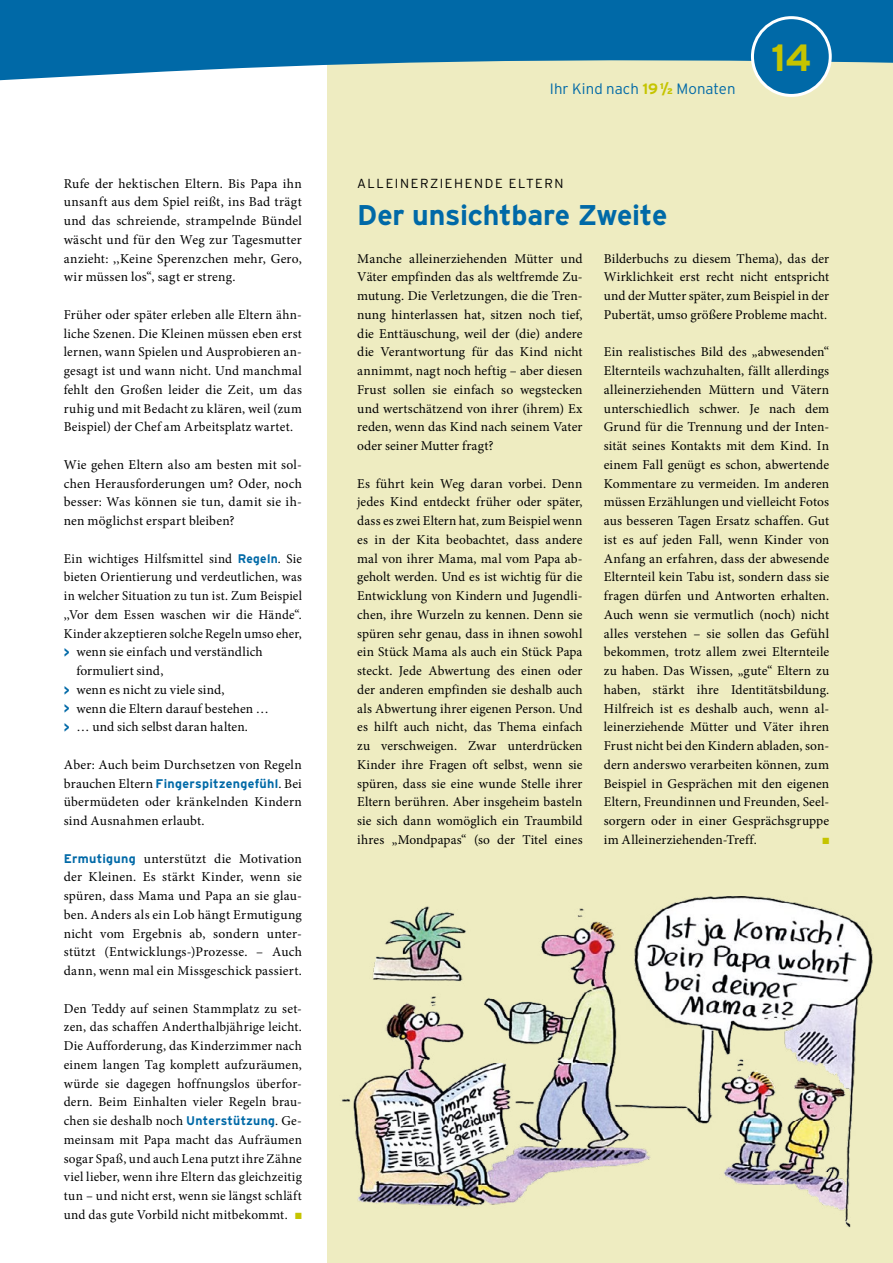
<style>
.page{position:relative;width:893px;height:1263px;background:#fff}
.page>*{position:absolute;margin:0;border:0;box-sizing:border-box;transform-origin:0 0}
.t1{font:700 37.95px "Interstate";color:#c5c400}
.Headline__2015{font:700 28.5px "Interstate";letter-spacing:-.01em;color:#0069a7}
.t2{font:300 15px "Interstate";letter-spacing:.005em;color:#0069a7}
.Lauftext__2015{font:13.5px/18.8px "Minion Pro";letter-spacing:.015em;color:#000;text-align:justify}
.Lauftext__2015-2{font:13.5px/18.8px "Minion Pro";letter-spacing:.015em;color:#000;text-align:justify;scale:.96 1}
.Dachzeile__2015{font:300 13.2px "Interstate";letter-spacing:.115em;color:#000}
.Lauftext__2015-3{font:700 12.6px "Interstate";letter-spacing:.025em;color:#0069a7}
.Lauftext__2015-4{font:9px "Zapf Dingbats ITC";color:#c5c400}
.s1{font-family:"Interstate";font-weight:700;font-size:12.6px;color:#0069a7}
.s2{font-family:"Interstate";font-weight:700;color:#0069a7}
.s3{font-family:"Minion Pro";font-weight:400;font-size:13.5px;color:#000}
.s4{color:#c5c400}
.s5{font-weight:700;color:#c5c400}
.s6{font-weight:900;font-size:8.25px;color:#c5c400}
</style>
<div class="page">
<div style="left:327px;top:0;width:566px;height:1263px;background:#eeecc1"></div>
<img style="left:341px;top:896px;width:532px;height:332px">
<svg style="left:0;top:0;width:893px;height:97px;fill:#0069a7"></svg>
<div style="left:752px;top:18px;width:78px;height:77px;background:#0069a7;border-radius:50%"></div>
<div style="left:751px;top:16px;width:81px;height:81px;border:3px solid #fff;border-radius:50%"></div>
<p class="Lauftext__2015" style="left:64px;top:174px;width:240px">Rufe der hektischen Eltern. Bis Papa ihn unsanft aus dem Spiel reißt, ins Bad trägt und das schreiende, strampelnde Bündel wäscht und für den Weg zur Tagesmutter anzieht: ,,Keine Sperenzchen mehr, Gero, wir müssen los“, sagt er streng.</p>
<p class="Lauftext__2015" style="left:64px;top:305px;width:240px">Früher oder später erleben alle Eltern ähn&shy;liche Szenen. Die Kleinen müssen eben erst lernen, wann Spielen und Ausprobieren an&shy;gesagt ist und wann nicht. Und manchmal fehlt den Großen leider die Zeit, um das ruhig und mit Bedacht zu klären, weil (zum Beispiel) der Chef am Arbeitsplatz wartet.</p>
<p class="Lauftext__2015" style="left:64px;top:455px;width:240px">Wie gehen Eltern also am besten mit sol&shy;chen Herausforderungen um? Oder, noch besser: Was können sie tun, damit sie ih&shy;nen möglichst erspart bleiben?</p>
<p class="Lauftext__2015-2" style="left:64px;top:549px;width:250px">Ein wichtiges Hilfsmittel sind <span class="s1">Regeln</span>. Sie bieten Orientierung und verdeutlichen, was in welcher Situation zu tun ist. Zum Beispiel ,,Vor dem Essen waschen wir die Hände“.<br>Kinder akzeptieren solche Regeln umso eher,</p>
<p class="Lauftext__2015" style="left:77px;top:643px;width:188px;text-indent:-13px"><span class="s2">&gt;</span> wenn sie einfach und verständlich formuliert sind,</p>
<p class="Lauftext__2015" style="left:64px;top:680px;width:162px"><span class="s2">&gt;</span> wenn es nicht zu viele sind,</p>
<p class="Lauftext__2015" style="left:64px;top:699px;width:207px"><span class="s2">&gt;</span> wenn die Eltern darauf bestehen …</p>
<p class="Lauftext__2015" style="left:64px;top:718px;width:186px"><span class="s2">&gt;</span> … und sich selbst daran halten.</p>
<p class="Lauftext__2015" style="left:64px;top:755px;width:240px">Aber: Auch beim Durchsetzen von Regeln</p>
<p class="Lauftext__2015-3" style="left:64px;top:776px;width:240px"><span class="s3">brauchen Eltern</span> Fingerspitzengefühl<span class="s3">. Bei</span></p>
<p class="Lauftext__2015" style="left:64px;top:793px;width:240px">übermüdeten oder kränkelnden Kindern sind Ausnahmen erlaubt.</p>
<p class="Lauftext__2015" style="left:64px;top:849px;width:240px"><span class="s1">Ermutigung</span> unterstützt die Motivation der Kleinen. Es stärkt Kinder, wenn sie spüren, dass Mama und Papa an sie glau&shy;ben. Anders als ein Lob hängt Ermutigung nicht vom Ergebnis ab, sondern unter&shy;stützt (Entwicklungs-)Prozesse. – Auch dann, wenn mal ein Missgeschick passiert.</p>
<p class="Lauftext__2015" style="left:64px;top:999px;width:240px">Den Teddy auf seinen Stammplatz zu set&shy;zen, das schaffen Anderthalbjährige leicht.<br>Die Aufforderung, das Kinderzimmer nach einem langen Tag komplett aufzuräumen, würde sie dagegen hoffnungslos überfor&shy;dern. Beim Einhalten vieler Regeln brau&shy;chen sie deshalb noch <span class="s1">Unterstützung</span>. Ge&shy;meinsam mit Papa macht das Aufräumen sogar Spaß, und auch Lena putzt ihre Zähne viel lieber, wenn ihre Eltern das gleichzeitig tun – und nicht erst, wenn sie längst schläft und das gute Vorbild nicht mitbekommt. <span class="s4">■</span></p>
<p class="t2" style="left:550px;top:80px;width:187px">Ihr Kind nach <span class="s5">19</span> <sup>1</sup><span class="s5">/</span><span class="s6">2</span> Monaten</p>
<p class="Dachzeile__2015" style="left:357px;top:175px;width:208px">ALLEINERZIEHENDE ELTERN</p>
<p class="Headline__2015" style="left:357px;top:199px;width:312px">Der unsichtbare Zweite</p>
<p class="t1" style="left:771px;top:36px;width:42px">14</p>
<p class="Lauftext__2015" style="left:357px;top:249px;width:227px">Manche alleinerziehenden Mütter und Väter empfinden das als weltfremde Zu&shy;mutung. Die Verletzungen, die die Tren&shy;nung hinterlassen hat, sitzen noch tief, die Enttäuschung, weil der (die) andere die Verantwortung für das Kind nicht annimmt, nagt noch heftig – aber diesen Frust sollen sie einfach so wegstecken und wertschätzend von ihrer (ihrem) Ex reden, wenn das Kind nach seinem Vater oder seiner Mutter fragt?</p>
<p class="Lauftext__2015" style="left:357px;top:474px;width:227px">Es führt kein Weg daran vorbei. Denn jedes Kind entdeckt früher oder später, dass es zwei Eltern hat, zum Beispiel wenn es in der Kita beobachtet, dass andere mal von ihrer Mama, mal vom Papa ab&shy;geholt werden. Und es ist wichtig für die Entwicklung von Kindern und Jugendli&shy;chen, ihre Wurzeln zu kennen. Denn sie spüren sehr genau, dass in ihnen sowohl ein Stück Mama als auch ein Stück Papa steckt. Jede Abwertung des einen oder der anderen empfinden sie deshalb auch als Abwertung ihrer eigenen Person. Und es hilft auch nicht, das Thema einfach zu verschweigen. Zwar unterdrücken Kinder ihre Fragen oft selbst, wenn sie spüren, dass sie eine wunde Stelle ihrer Eltern berühren. Aber insgeheim basteln sie sich dann womöglich ein Traumbild ihres „Mondpapas“ (so der Titel eines</p>
<p class="Lauftext__2015" style="left:604px;top:249px;width:227px">Bilderbuchs zu diesem Thema), das der Wirklichkeit erst recht nicht entspricht und der Mutter später, zum Beispiel in der Pubertät, umso größere Probleme macht.</p>
<p class="Lauftext__2015" style="left:604px;top:343px;width:227px">Ein realistisches Bild des „abwesenden“ Elternteils wachzuhalten, fällt allerdings alleinerziehenden Müttern und Vätern unterschiedlich schwer. Je nach dem Grund für die Trennung und der Inten&shy;sität seines Kontakts mit dem Kind. In einem Fall genügt es schon, abwertende Kommentare zu vermeiden. Im anderen müssen Erzählungen und vielleicht Fotos aus besseren Tagen Ersatz schaffen. Gut ist es auf jeden Fall, wenn Kinder von Anfang an erfahren, dass der abwesende Elternteil kein Tabu ist, sondern dass sie fragen dürfen und Antworten erhalten.<br>Auch wenn sie vermutlich (noch) nicht alles verstehen – sie sollen das Gefühl bekommen, trotz allem zwei Elternteile zu haben. Das Wissen, „gute“ Eltern zu haben, stärkt ihre Identitätsbildung.<br>Hilfreich ist es deshalb auch, wenn al&shy;leinerziehende Mütter und Väter ihren Frust nicht bei den Kindern abladen, son&shy;dern anderswo verarbeiten können, zum Beispiel in Gesprächen mit den eigenen Eltern, Freundinnen und Freunden, Seel&shy;sorgern oder in einer Gesprächsgruppe im Alleinerziehenden-Treff.</p>
<p class="Lauftext__2015-4" style="left:822px;top:836px;width:8px">■</p>
</div>
